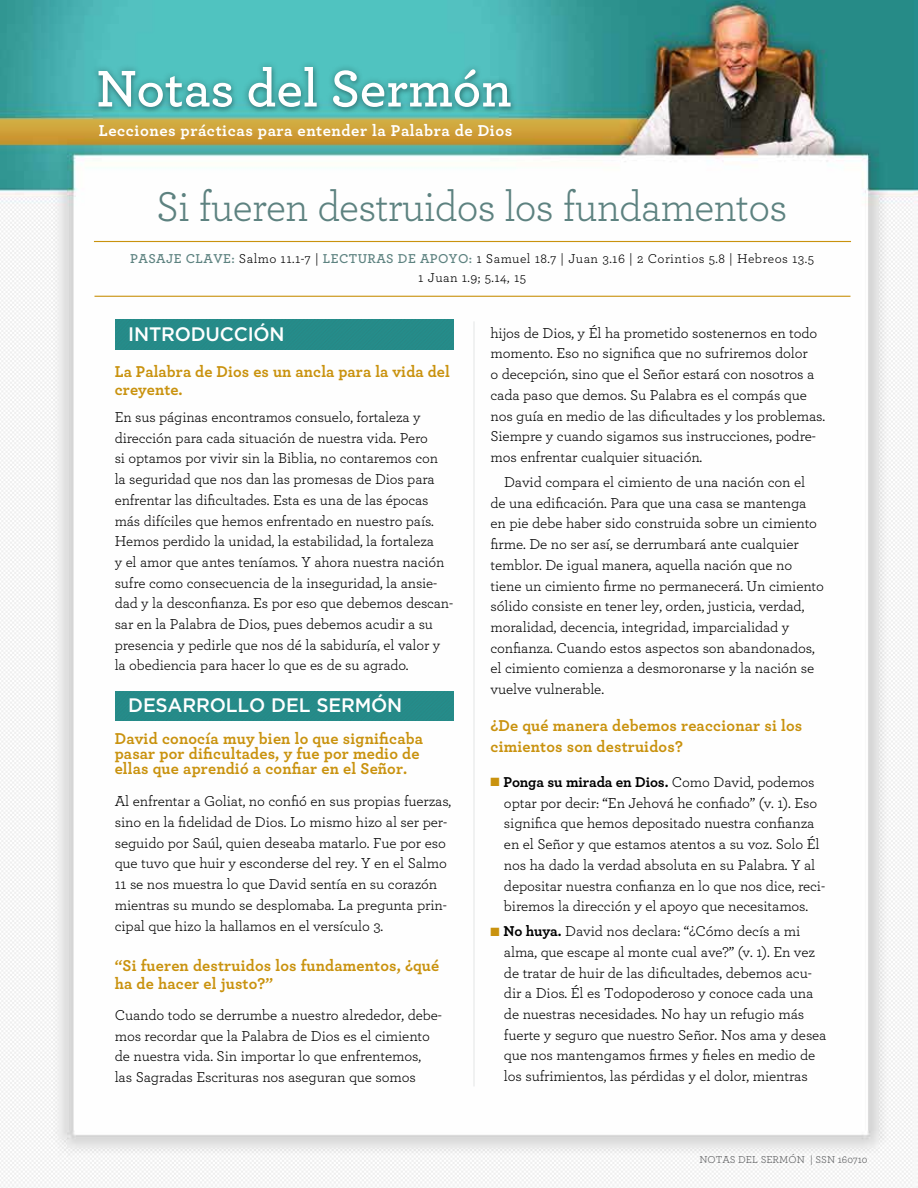
<style>
.page{position:relative;width:918px;height:1188px;background:#fff}
.page>*{position:absolute;margin:0;border:0;box-sizing:border-box;transform-origin:0 0}
.t1{font:600 54px "Archer";color:#fff}
.t2{font:43.5px "Archer";letter-spacing:-.02em;color:#5d8280;scale:.96 1}
.t3{font:500 19.5px "Gotham";letter-spacing:-.01em;color:#fff}
.t4{font:700 16.5px/18px "Archer";letter-spacing:.01em;color:#c9920e}
.t5{font:700 16.5px "Archer";letter-spacing:.03em;color:#fff}
.t6{font:15px/20.7px "Archer";letter-spacing:-.01em;color:#000}
.t7{font:13.5px/19.5px "Archer";letter-spacing:.03em;color:#000;text-align:center}
.t8{font:10.5px "Archer";color:#58595b}
.s1{font-weight:600;color:#5d8280}
.s2{color:#c9920e}
.s3{font-weight:700}
</style>
<div class="page">
<img style="left:0;top:0;width:918px;height:1188px">
<div style="left:116px;top:691px;width:338px;height:29px;background:#268a88"></div>
<hr style="left:473px;top:321px;width:2px;height:765px;background:#e6e7e8">
<hr style="left:94px;top:241px;width:757px;height:1px;background:#c9920e">
<hr style="left:94px;top:296px;width:756px;height:1px;background:#c9920e">
<div style="left:116px;top:320px;width:338px;height:29px;background:#258a88"></div>
<div style="left:91px;top:60px;width:427px;height:55px;background:#000;opacity:.35"></div>
<h1 class="t1" style="left:96px;top:55px;width:417px">Notas del Sermón</h1>
<p class="t5" style="left:99px;top:120px;width:415px">Lecciones prácticas para entender la Palabra de Dios</p>
<h2 class="t2" style="left:156px;top:179px;width:659px">Si fueren destruidos los fundamentos</h2>
<p class="t7" style="left:130px;top:248px;width:685px"><span class="s1">PASAJE CLAVE:</span> Salmo 11.1-7 | <span class="s1">LECTURAS DE APOYO:</span> 1 Samuel 18.7 | Juan 3.16 | 2 Corintios 5.8 | Hebreos 13.5<br>1 Juan 1.9; 5.14, 15</p>
<h3 class="t3" style="left:128px;top:323px;width:158px">INTRODUCCIÓN</h3>
<p class="t4" style="left:115px;top:362px;width:337px">La Palabra de Dios es un ancla para la vida del creyente.</p>
<p class="t6" style="left:115px;top:406px;width:340px">En sus páginas encontramos consuelo, fortaleza y dirección para cada situación de nuestra vida. Pero<br>si optamos por vivir sin la Biblia, no contaremos con<br>la seguridad que nos dan las promesas de Dios para enfrentar las dificultades. Esta es una de las épocas más difíciles que hemos enfrentado en nuestro país.<br>Hemos perdido la unidad, la estabilidad, la fortaleza<br>y el amor que antes teníamos. Y ahora nuestra nación sufre como consecuencia de la inseguridad, la ansie&shy;dad y la desconfianza. Es por eso que debemos descan&shy;sar en la Palabra de Dios, pues debemos acudir a su presencia y pedirle que nos dé la sabiduría, el valor y la obediencia para hacer lo que es de su agrado.</p>
<h3 class="t3" style="left:128px;top:694px;width:275px">DESARROLLO DEL SERMÓN</h3>
<p class="t4" style="left:115px;top:730px;width:310px;line-height:15px">David conocía muy bien lo que significaba pasar por dificultades, y fue por medio de ellas que aprendió a confiar en el Señor.</p>
<p class="t6" style="left:115px;top:791px;width:338px">Al enfrentar a Goliat, no confió en sus propias fuerzas, sino en la fidelidad de Dios. Lo mismo hizo al ser per&shy;seguido por Saúl, quien deseaba matarlo. Fue por eso que tuvo que huir y esconderse del rey. Y en el Salmo 11 se nos muestra lo que David sentía en su corazón mientras su mundo se desplomaba. La pregunta prin&shy;cipal que hizo la hallamos en el versículo 3.</p>
<p class="t4" style="left:115px;top:956px;width:326px">“Si fueren destruidos los fundamentos, ¿qué ha de hacer el justo?”</p>
<p class="t6" style="left:115px;top:1004px;width:329px">Cuando todo se derrumbe a nuestro alrededor, debe&shy;mos recordar que la Palabra de Dios es el cimiento de nuestra vida. Sin importar lo que enfrentemos, las Sagradas Escrituras nos aseguran que somos</p>
<p class="t6" style="left:490px;top:322px;width:336px">hijos de Dios, y Él ha prometido sostenernos en todo momento. Eso no significa que no sufriremos dolor<br>o decepción, sino que el Señor estará con nosotros a cada paso que demos. Su Palabra es el compás que nos guía en medio de las dificultades y los problemas.<br>Siempre y cuando sigamos sus instrucciones, podre&shy;mos enfrentar cualquier situación.</p>
<p class="t6" style="left:490px;top:471px;width:335px;text-indent:14px">David compara el cimiento de una nación con el de una edificación. Para que una casa se mantenga en pie debe haber sido construida sobre un cimiento firme. De no ser así, se derrumbará ante cualquier temblor. De igual manera, aquella nación que no tiene un cimiento firme no permanecerá. Un cimiento sólido consiste en tener ley, orden, justicia, verdad, moralidad, decencia, integridad, imparcialidad y confianza. Cuando estos aspectos son abandonados, el cimiento comienza a desmoronarse y la nación se vuelve vulnerable.</p>
<p class="t4" style="left:490px;top:715px;width:313px;line-height:20.4px">¿De qué manera debemos reaccionar si los cimientos son destruidos?</p>
<p class="t6" style="left:504px;top:771px;width:323px;text-indent:-13px"><span class="s2">■</span> <span class="s3">Ponga su mirada en Dios.</span> Como David, podemos optar por decir: “En Jehová he confiado” (v. 1). Eso significa que hemos depositado nuestra confianza en el Señor y que estamos atentos a su voz. Solo Él nos ha dado la verdad absoluta en su Palabra. Y al depositar nuestra confianza en lo que nos dice, reci&shy;biremos la dirección y el apoyo que necesitamos.</p>
<p class="t6" style="left:504px;top:921px;width:324px;text-indent:-13px"><span class="s2">■</span> <span class="s3">No huya.</span> David nos declara: “¿Cómo decís a mi alma, que escape al monte cual ave?” (v. 1). En vez de tratar de huir de las dificultades, debemos acu&shy;dir a Dios. Él es Todopoderoso y conoce cada una de nuestras necesidades. No hay un refugio más fuerte y seguro que nuestro Señor. Nos ama y desea que nos mantengamos firmes y fieles en medio de los sufrimientos, las pérdidas y el dolor, mientras</p>
<p class="t8" style="left:699px;top:1153px;width:170px">NOTAS DEL SERMÓN | SSN 160710</p>
</div>
